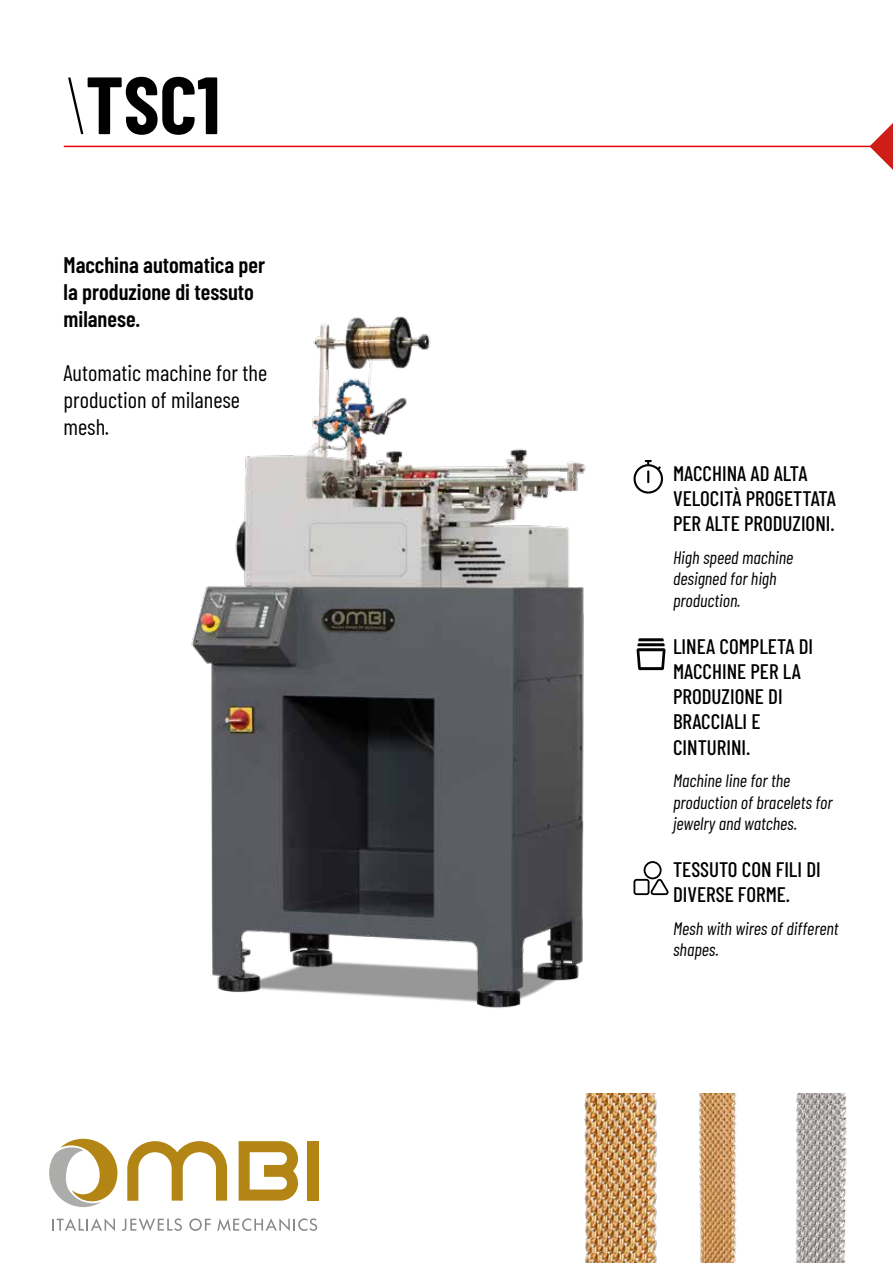
<style>
.page{position:relative;width:893px;height:1263px;background:#fff}
.page>*{position:absolute;margin:0;border:0;box-sizing:border-box;transform-origin:0 0}
.t1{font:700 81px "Barlow Condensed";color:#000}
.t2{font:600 22.5px/27px "Barlow Condensed";color:#000}
.t3{font:22.5px/27px "Barlow Condensed";color:#000}
.t4{font:500 21px/25.2px "Barlow Condensed";color:#000}
.t5{font:italic 18px/21.6px "Barlow Condensed";color:#000}
.s1{font-weight:100}
</style>
<div class="page">
<svg style="left:49px;top:1139px;width:68px;height:68px"></svg>
<div style="left:308px;top:1141px;width:11px;height:59px;background:#b28514"></div>
<svg style="left:127px;top:1141px;width:100px;height:60px"></svg>
<svg style="left:239px;top:1141px;width:59px;height:59px"></svg>
<svg style="left:53px;top:1218px;width:62px;height:13px"></svg>
<svg style="left:122px;top:1218px;width:60px;height:13px"></svg>
<svg style="left:189px;top:1218px;width:22px;height:13px"></svg>
<svg style="left:217px;top:1218px;width:100px;height:13px"></svg>
<img style="left:191px;top:316px;width:395px;height:692px">
<img style="left:795px;top:1094px;width:52px;height:169px">
<img style="left:699px;top:1094px;width:38px;height:169px">
<img style="left:584px;top:1094px;width:73px;height:169px">
<hr style="left:64px;top:146px;width:829px;height:1px;background:#e30613">
<svg style="left:869px;top:123px;width:24px;height:47px"></svg>
<svg style="left:633px;top:460px;width:30px;height:34px"></svg>
<svg style="left:633px;top:861px;width:36px;height:34px"></svg>
<svg style="left:636px;top:638px;width:29px;height:32px"></svg>
<h1 class="t1" style="left:63px;top:47px;width:159px"><span class="s1">\</span>TSC1</h1>
<p class="t2" style="left:64px;top:250px;width:203px">Macchina automatica per la produzione di tessuto milanese.</p>
<p class="t3" style="left:64px;top:358px;width:205px">Automatic machine for the production of milanese mesh.</p>
<p class="t4" style="left:673px;top:459px;width:164px">MACCHINA AD ALTA<br>VELOCITÀ PROGETTATA<br>PER ALTE PRODUZIONI.</p>
<p class="t5" style="left:673px;top:545px;width:122px">High speed machine designed for high production.</p>
<p class="t4" style="left:673px;top:632px;width:142px">LINEA COMPLETA DI<br>MACCHINE PER LA<br>PRODUZIONE DI<br>BRACCIALI E<br>CINTURINI.</p>
<p class="t5" style="left:673px;top:768px;width:161px">Machine line for the production of bracelets for jewelry and watches.</p>
<p class="t4" style="left:673px;top:855px;width:149px">TESSUTO CON FILI DI<br>DIVERSE FORME.</p>
<p class="t5" style="left:673px;top:916px;width:167px">Mesh with wires of different shapes.</p>
</div>
